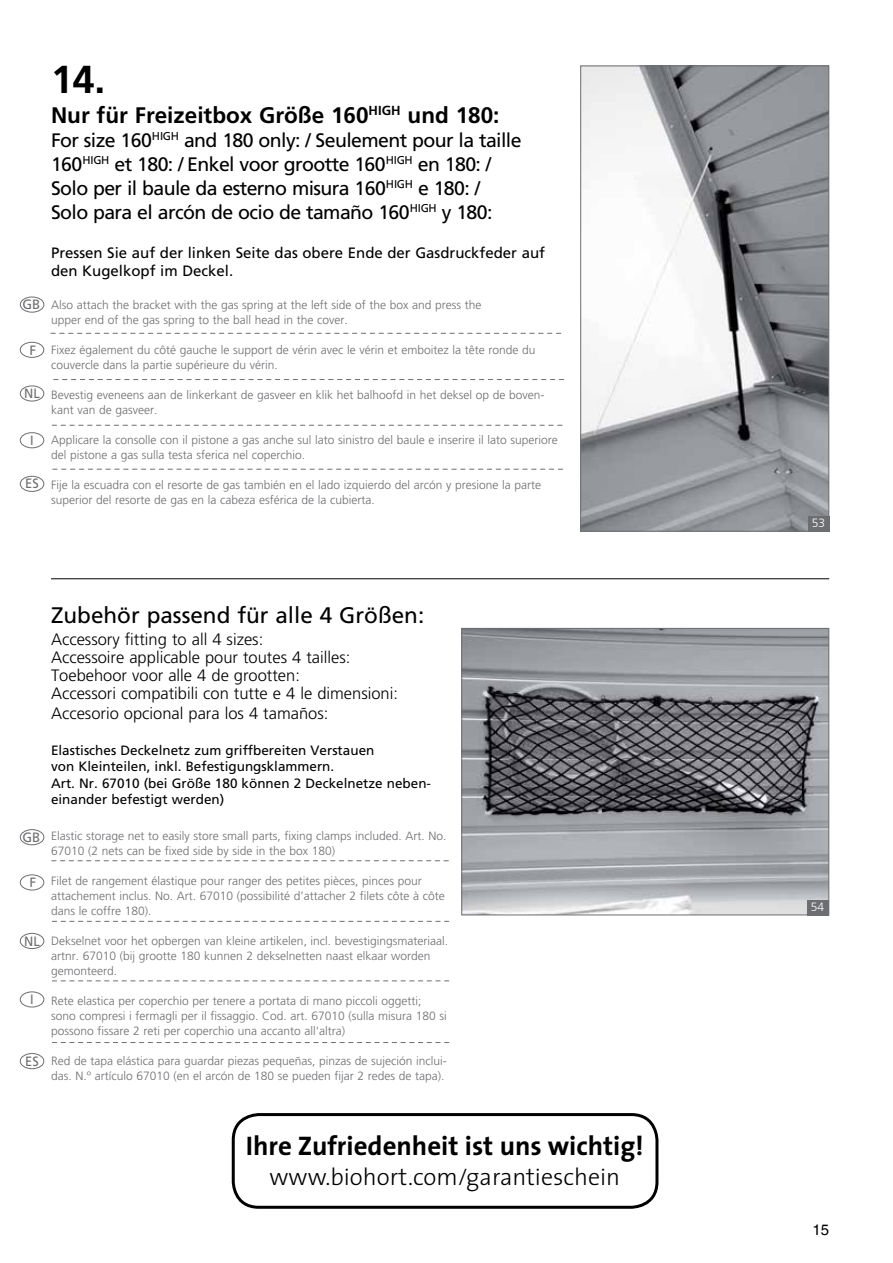
<style>
.page{position:relative;width:893px;height:1263px;background:#fff}
.page>*{position:absolute;margin:0;border:0;box-sizing:border-box;transform-origin:0 0}
.t1{font:700 39px "Frutiger LT Pro";color:#000}
.t2{font:700 27px "The Sans";color:#000}
.t3{font:300 24px "The Sans";color:#000}
.t4{font:700 22.5px "Frutiger LT Pro";color:#000}
.t5{font:22.5px "Frutiger LT Pro";color:#000}
.t6{font:19.5px/24px "Frutiger LT Pro";letter-spacing:-.03em;color:#000}
.t7{font:300 16.5px/18px "Frutiger LT Pro";color:#000}
.t8{font:15px/18px "Frutiger LT Pro";color:#000}
.t9{font:15px "Helvetica World";color:#000}
.t10{font:13.5px/16.5px "Frutiger LT Pro";color:#000}
.t11{font:13.5px "Frutiger LT Pro";color:#6d6e71;scale:.95 1}
.t12{font:13.5px "Frutiger LT Pro";color:#6d6e71}
.t13{font:300 12px/15px "Frutiger LT Pro";color:#6d6e71}
.t14{font:300 12px "Frutiger LT Pro";color:#fff}
</style>
<div class="page">
<img style="left:582px;top:68px;width:245px;height:461px">
<div style="left:580px;top:66px;width:249px;height:465px;border:1px solid #6d6e71"></div>
<img style="left:463px;top:630px;width:364px;height:283px">
<div style="left:461px;top:628px;width:368px;height:287px;border:1px solid #6d6e71"></div>
<div style="left:808px;top:516px;width:21px;height:16px;background:#6d6e71"></div>
<hr style="left:51px;top:578px;width:778px;height:1px;background:#000">
<div style="left:807px;top:900px;width:21px;height:16px;background:#6d6e71"></div>
<div style="left:20px;top:297px;width:24px;height:16px;border:1px solid #6d6e71;border-radius:50%"></div>
<div style="left:20px;top:342px;width:24px;height:16px;border:1px solid #6d6e71;border-radius:50%"></div>
<div style="left:20px;top:385px;width:24px;height:16px;border:1px solid #6d6e71;border-radius:50%"></div>
<div style="left:20px;top:432px;width:24px;height:16px;border:1px solid #6d6e71;border-radius:50%"></div>
<div style="left:20px;top:476px;width:24px;height:16px;border:1px solid #6d6e71;border-radius:50%"></div>
<div style="left:20px;top:829px;width:24px;height:16px;border:1px solid #6d6e71;border-radius:50%"></div>
<div style="left:20px;top:874px;width:24px;height:16px;border:1px solid #6d6e71;border-radius:50%"></div>
<div style="left:20px;top:933px;width:24px;height:16px;border:1px solid #6d6e71;border-radius:50%"></div>
<div style="left:20px;top:991px;width:24px;height:16px;border:1px solid #6d6e71;border-radius:50%"></div>
<div style="left:20px;top:1053px;width:24px;height:16px;border:1px solid #6d6e71;border-radius:50%"></div>
<div style="left:232px;top:1113px;width:426px;height:96px;border:3px solid #000;border-radius:26px"></div>
<svg style="left:51px;top:333px;width:510px;height:1px"></svg>
<svg style="left:54px;top:379px;width:510px;height:1px"></svg>
<svg style="left:52px;top:425px;width:510px;height:1px"></svg>
<svg style="left:53px;top:469px;width:510px;height:1px"></svg>
<svg style="left:52px;top:860px;width:396px;height:1px"></svg>
<svg style="left:52px;top:921px;width:397px;height:1px"></svg>
<svg style="left:52px;top:980px;width:397px;height:1px"></svg>
<svg style="left:52px;top:1042px;width:397px;height:1px"></svg>
<p class="t12" style="left:22px;top:297px;width:19px">GB</p>
<p class="t12" style="left:30px;top:342px;width:8px">F</p>
<p class="t11" style="left:24px;top:385px;width:18px">NL</p>
<p class="t11" style="left:30px;top:432px;width:5px">I</p>
<p class="t11" style="left:25px;top:476px;width:16px">ES</p>
<h1 class="t1" style="left:51px;top:56px;width:56px">14.</h1>
<h3 class="t4" style="left:51px;top:102px;width:450px">Nur für Freizeitbox Größe 160<sup>HIGH</sup> und 180:</h3>
<h3 class="t6" style="left:51px;top:128px;width:472px">For size 160<sup>HIGH</sup> and 180 only: / Seulement pour la taille 160<sup>HIGH</sup> et 180: / Enkel voor grootte 160<sup>HIGH</sup> en 180: / Solo per il baule da esterno misura 160<sup>HIGH</sup> e 180: / Solo para el arcón de ocio de tamaño 160<sup>HIGH</sup> y 180:</h3>
<p class="t8" style="left:51px;top:244px;width:495px">Pressen Sie auf der linken Seite das obere Ende der Gasdruckfeder auf den Kugelkopf im Deckel.</p>
<p class="t13" style="left:51px;top:297px;width:432px">Also attach the bracket with the gas spring at the left side of the box and press the upper end of the gas spring to the ball head in the cover.</p>
<p class="t13" style="left:51px;top:342px;width:486px">Fixez également du côté gauche le support de vérin avec le vérin et emboitez la tête ronde du couvercle dans la partie supérieure du vérin.</p>
<p class="t13" style="left:51px;top:387px;width:495px">Bevestig eveneens aan de linkerkant de gasveer en klik het balhoofd in het deksel op de boven&shy;kant van de gasveer.</p>
<p class="t13" style="left:51px;top:432px;width:508px">Applicare la consolle con il pistone a gas anche sul lato sinistro del baule e inserire il lato superiore del pistone a gas sulla testa sferica nel coperchio.</p>
<p class="t13" style="left:51px;top:477px;width:492px">Fije la escuadra con el resorte de gas también en el lado izquierdo del arcón y presione la parte superior del resorte de gas en la cabeza esférica de la cubierta.</p>
<p class="t12" style="left:22px;top:829px;width:19px">GB</p>
<p class="t12" style="left:30px;top:874px;width:8px">F</p>
<p class="t11" style="left:24px;top:933px;width:18px">NL</p>
<p class="t11" style="left:30px;top:991px;width:5px">I</p>
<p class="t11" style="left:25px;top:1053px;width:16px">ES</p>
<h3 class="t5" style="left:51px;top:602px;width:375px">Zubehör passend für alle 4 Größen:</h3>
<h3 class="t7" style="left:51px;top:631px;width:349px">Accessory fitting to all 4 sizes:<br>Accessoire applicable pour toutes 4 tailles:<br>Toebehoor voor alle 4 de grootten:<br>Accessori compatibili con tutte e 4 le dimensioni:</h3>
<h3 class="t7" style="left:51px;top:704px;width:279px">Accesorio opcional para los 4 tamaños:</h3>
<p class="t10" style="left:51px;top:742px;width:382px">Elastisches Deckelnetz zum griffbereiten Verstauen<br>von Kleinteilen, inkl. Befestigungsklammern.<br>Art. Nr. 67010 (bei Größe 180 können 2 Deckelnetze neben&shy;einander befestigt werden)</p>
<p class="t13" style="left:51px;top:829px;width:397px">Elastic storage net to easily store small parts, fixing clamps included. Art. No.<br>67010 (2 nets can be fixed side by side in the box 180)</p>
<p class="t13" style="left:51px;top:874px;width:395px">Filet de rangement élastique pour ranger des petites pièces, pinces pour attachement inclus. No. Art. 67010 (possibilité d’attacher 2 filets côte à côte dans le coffre 180).</p>
<p class="t13" style="left:51px;top:934px;width:399px">Dekselnet voor het opbergen van kleine artikelen, incl. bevestigingsmateriaal. artnr. 67010 (bij grootte 180 kunnen 2 dekselnetten naast elkaar worden gemonteerd.</p>
<p class="t13" style="left:51px;top:994px;width:397px">Rete elastica per coperchio per tenere a portata di mano piccoli oggetti; sono compresi i fermagli per il fissaggio. Cod. art. 67010 (sulla misura 180 si possono fissare 2 reti per coperchio una accanto all‘altra)</p>
<p class="t13" style="left:51px;top:1054px;width:397px">Red de tapa elástica para guardar piezas pequeñas, pinzas de sujeción inclui&shy;das. N.º artículo 67010 (en el arcón de 180 se pueden fijar 2 redes de tapa).</p>
<h2 class="t2" style="left:246px;top:1123px;width:399px">Ihre Zufriedenheit ist uns wichtig!</h2>
<h3 class="t3" style="left:269px;top:1157px;width:352px">www.biohort.com/garantieschein</h3>
<p class="t14" style="left:812px;top:516px;width:15px">53</p>
<p class="t14" style="left:811px;top:900px;width:15px">54</p>
<p class="t9" style="left:812px;top:1221px;width:18px">15</p>
</div>
